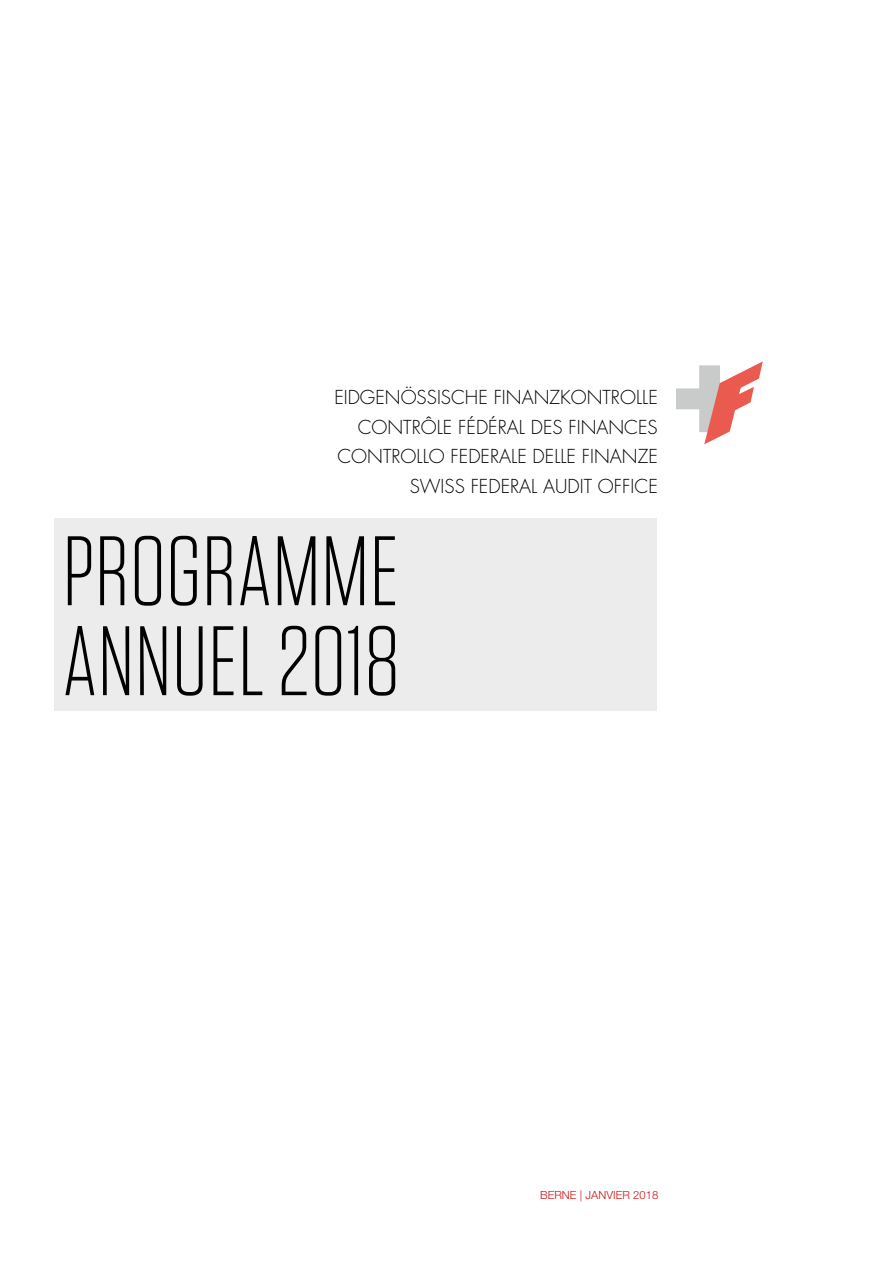
<style>
.page{position:relative;width:893px;height:1263px;background:#fff}
.page>*{position:absolute;margin:0;border:0;box-sizing:border-box;transform-origin:0 0}
.t1{font:300 98.4px/90px "Tungsten";letter-spacing:.005em;color:#000}
.t2{font:300 18.75px/29.4px "Futura LT";color:#000;text-align:right}
.t3{font:300 11.25px "Helvetica Neue LT";letter-spacing:.005em;color:#cd1013}
</style>
<div class="page">
<div style="left:54px;top:518px;width:602px;height:192px;background:#ececec"></div>
<div style="left:700px;top:366px;width:19px;height:66px;background:#c9caca"></div>
<div style="left:699px;top:366px;width:21px;height:66px;border:1px solid #c9caca"></div>
<div style="left:677px;top:389px;width:24px;height:20px;background:#c9caca"></div>
<div style="left:676px;top:389px;width:25px;height:20px;border:1px solid #c9caca"></div>
<svg style="left:704px;top:361px;width:59px;height:83px"></svg>
<p class="t2" style="left:334px;top:383px;width:325px">EIDGENÖSSISCHE FINANZKONTROLLE<br>CONTRÔLE FÉDÉRAL DES FINANCES<br>CONTROLLO FEDERALE DELLE FINANZE<br>SWISS FEDERAL AUDIT OFFICE</p>
<h1 class="t1" style="left:63px;top:528px;width:338px">PROGRAMME<br>ANNUEL 2018</h1>
<p class="t3" style="left:540px;top:1188px;width:120px">BERNE | JANVIER 2018</p>
</div>
